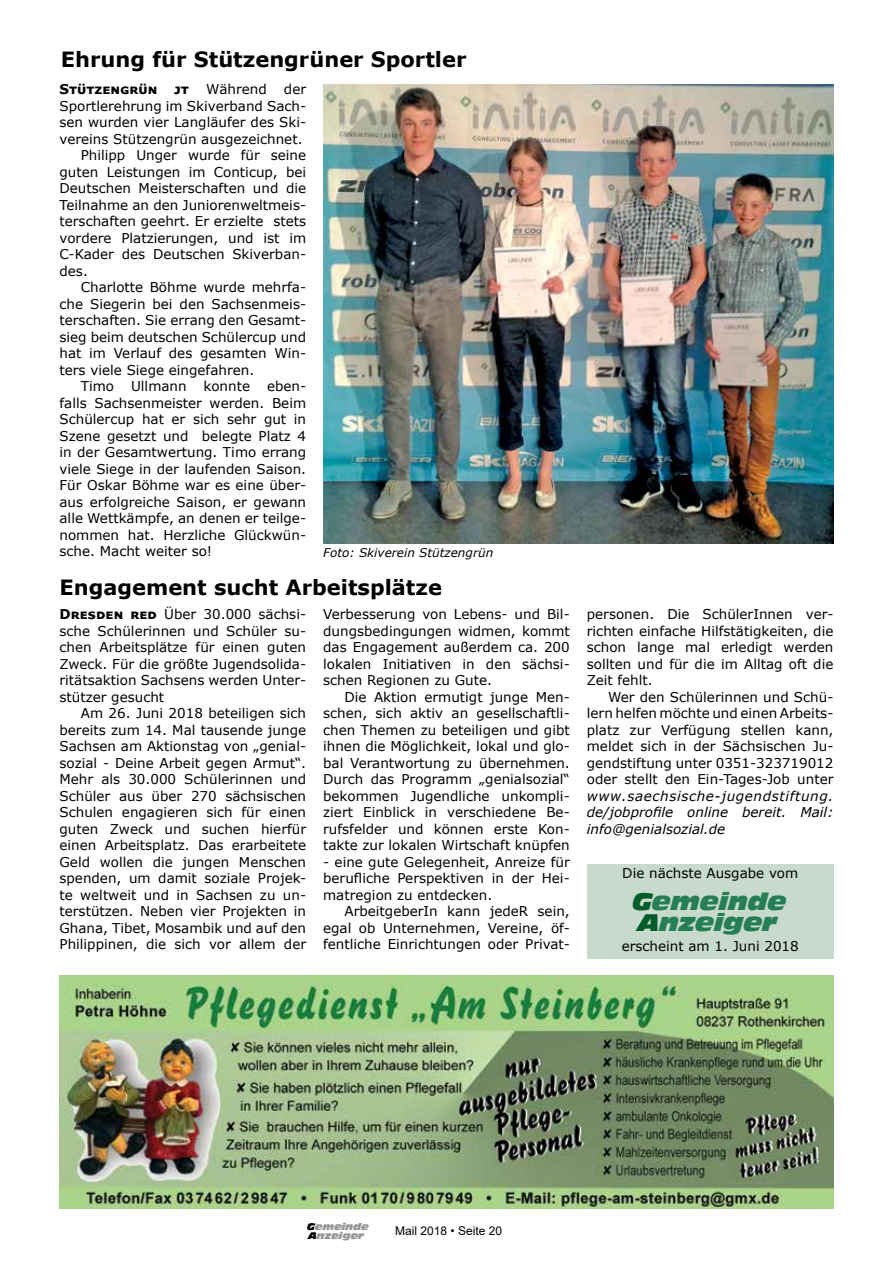
<style>
.page{position:relative;width:893px;height:1263px;background:#fff}
.page>*{position:absolute;margin:0;border:0;box-sizing:border-box;transform-origin:0 0}
.t1{font:italic 22.5px/21px "Incised 901 BT Nord";color:#267f54}
.t2{font:700 21px "Verdana";color:#000}
.t3{font:13.5px/16.5px "Verdana";color:#000;text-align:justify}
.t4{font:italic 13.5px/16.5px "Verdana";color:#000;text-align:justify}
.t5{font:700 13.5px "Verdana";color:#000}
.t6{font:italic 12px "Verdana";color:#000}
.t7{font:12px "Arial";color:#000}
.t8{font:italic 9px/8.7px "Incised 901 BT Nord";color:#939598}
.s1{font-weight:700}
.s2{color:#005d29}
.s3{color:#000}
</style>
<div class="page">
<div style="left:587px;top:864px;width:246px;height:94px;background:#c7dacd"></div>
<img style="left:60px;top:975px;width:774px;height:234px">
<img style="left:323px;top:84px;width:510px;height:459px">
<h2 class="t2" style="left:61px;top:45px;width:407px">Ehrung für Stützengrüner Sportler</h2>
<p class="t5" style="left:60px;top:80px;width:131px">Stützengrün jt</p>
<p class="t3" style="left:206px;top:81px;width:62px">Während</p>
<p class="t3" style="left:284px;top:81px;width:24px">der</p>
<p class="t3" style="left:60px;top:98px;width:248px">Sportlerehrung im Skiverband Sach-</p>
<p class="t3" style="left:60px;top:114px;width:248px">sen wurden vier Langläufer des Ski-</p>
<p class="t3" style="left:60px;top:131px;width:245px">vereins Stützengrün ausgezeichnet.</p>
<p class="t3" style="left:81px;top:147px;width:227px">Philipp Unger wurde für seine</p>
<p class="t3" style="left:60px;top:164px;width:248px">guten Leistungen im Conticup, bei</p>
<p class="t3" style="left:60px;top:180px;width:248px">Deutschen Meisterschaften und die</p>
<p class="t3" style="left:60px;top:197px;width:248px">Teilnahme an den Juniorenweltmeis-</p>
<p class="t3" style="left:60px;top:213px;width:248px">terschaften geehrt. Er erzielte stets</p>
<p class="t3" style="left:60px;top:230px;width:248px">vordere Platzierungen, und ist im</p>
<p class="t3" style="left:60px;top:246px;width:248px">C-Kader des Deutschen Skiverban-</p>
<p class="t3" style="left:60px;top:263px;width:30px">des.</p>
<p class="t3" style="left:81px;top:279px;width:227px">Charlotte Böhme wurde mehrfa-</p>
<p class="t3" style="left:60px;top:296px;width:248px">che Siegerin bei den Sachsenmeis-</p>
<p class="t3" style="left:60px;top:312px;width:248px">terschaften. Sie errang den Gesamt-</p>
<p class="t3" style="left:60px;top:329px;width:248px">sieg beim deutschen Schülercup und</p>
<p class="t3" style="left:60px;top:345px;width:248px">hat im Verlauf des gesamten Win-</p>
<p class="t3" style="left:60px;top:361px;width:196px">ters viele Siege eingefahren.</p>
<p class="t3" style="left:81px;top:378px;width:35px">Timo</p>
<p class="t3" style="left:131px;top:378px;width:57px">Ullmann</p>
<p class="t3" style="left:204px;top:378px;width:48px">konnte</p>
<p class="t3" style="left:60px;top:378px;width:248px;text-indent:207px">eben&shy;falls Sachsenmeister werden. Beim Schülercup hat er sich sehr gut in Szene gesetzt und belegte Platz 4 in der Gesamtwertung. Timo errang viele Siege in der laufenden Saison.<br>Für Oskar Böhme war es eine über&shy;aus erfolgreiche Saison, er gewann alle Wettkämpfe, an denen er teilge&shy;nommen hat. Herzliche Glückwün&shy;sche. Macht weiter so!</p>
<p class="t6" style="left:323px;top:545px;width:172px">Foto: Skiverein Stützengrün</p>
<h2 class="t2" style="left:60px;top:572px;width:384px">Engagement sucht Arbeitsplätze</h2>
<p class="t3" style="left:60px;top:606px;width:248px"><span class="s1">Dresden red</span> Über 30.000 sächsi&shy;sche Schülerinnen und Schüler su&shy;chen Arbeitsplätze für einen guten Zweck. Für die größte Jugendsolida&shy;ritätsaktion Sachsens werden Unter&shy;stützer gesucht</p>
<p class="t3" style="left:60px;top:705px;width:248px;text-indent:21px">Am 26. Juni 2018 beteiligen sich bereits zum 14. Mal tausende junge Sachsen am Aktionstag von „genial&shy;sozial - Deine Arbeit gegen Armut“.<br>Mehr als 30.000 Schülerinnen und Schüler aus über 270 sächsischen Schulen engagieren sich für einen guten Zweck und suchen hierfür einen Arbeitsplatz. Das erarbeitete Geld wollen die jungen Menschen spenden, um damit soziale Projek&shy;te weltweit und in Sachsen zu un&shy;terstützen. Neben vier Projekten in Ghana, Tibet, Mosambik und auf den Philippinen, die sich vor allem der</p>
<p class="t3" style="left:323px;top:606px;width:248px">Verbesserung von Lebens- und Bil&shy;dungsbedingungen widmen, kommt das Engagement außerdem ca. 200 lokalen Initiativen in den sächsi&shy;schen Regionen zu Gute.</p>
<p class="t3" style="left:323px;top:688px;width:248px;text-indent:21px">Die Aktion ermutigt junge Men&shy;schen, sich aktiv an gesellschaftli&shy;chen Themen zu beteiligen und gibt ihnen die Möglichkeit, lokal und glo&shy;bal Verantwortung zu übernehmen.<br>Durch das Programm „genialsozial“ bekommen Jugendliche unkompli&shy;ziert Einblick in verschiedene Be&shy;rufsfelder und können erste Kon&shy;takte zur lokalen Wirtschaft knüpfen</p>
<p class="t3" style="left:323px;top:853px;width:248px">- eine gute Gelegenheit, Anreize für berufliche Perspektiven in der Hei&shy;matregion zu entdecken.</p>
<p class="t3" style="left:323px;top:903px;width:248px;text-indent:21px">ArbeitgeberIn kann jedeR sein, egal ob Unternehmen, Vereine, öf&shy;fentliche Einrichtungen oder Privat-</p>
<p class="t3" style="left:587px;top:606px;width:248px">personen. Die SchülerInnen ver&shy;richten einfache Hilfstätigkeiten, die schon lange mal erledigt werden sollten und für die im Alltag oft die Zeit fehlt.</p>
<p class="t3" style="left:587px;top:688px;width:248px;text-indent:21px">Wer den Schülerinnen und Schü&shy;lern helfen möchte und einen Arbeits&shy;platz zur Verfügung stellen kann, meldet sich in der Sächsischen Ju&shy;gendstiftung unter 0351-323719012 oder stellt den Ein-Tages-Job unter</p>
<p class="t4" style="left:587px;top:787px;width:248px">www.saechsische-jugendstiftung. de/jobprofile online bereit. Mail: info@genialsozial.de</p>
<p class="t3" style="left:622px;top:864px;width:177px">Die nächste Ausgabe vom</p>
<h1 class="t1" style="left:632px;top:892px;width:156px"><span class="s2">G</span>emeinde<br><span class="s2">A</span>nzeiger</h1>
<p class="t3" style="left:622px;top:938px;width:179px">erscheint am 1. Juni 2018</p>
<p class="t8" style="left:307px;top:1222px;width:63px"><span class="s3">G</span>emeinde<br><span class="s3">A</span>nzeiger</p>
<p class="t7" style="left:395px;top:1222px;width:108px">Mail 2018 • Seite 20</p>
</div>
